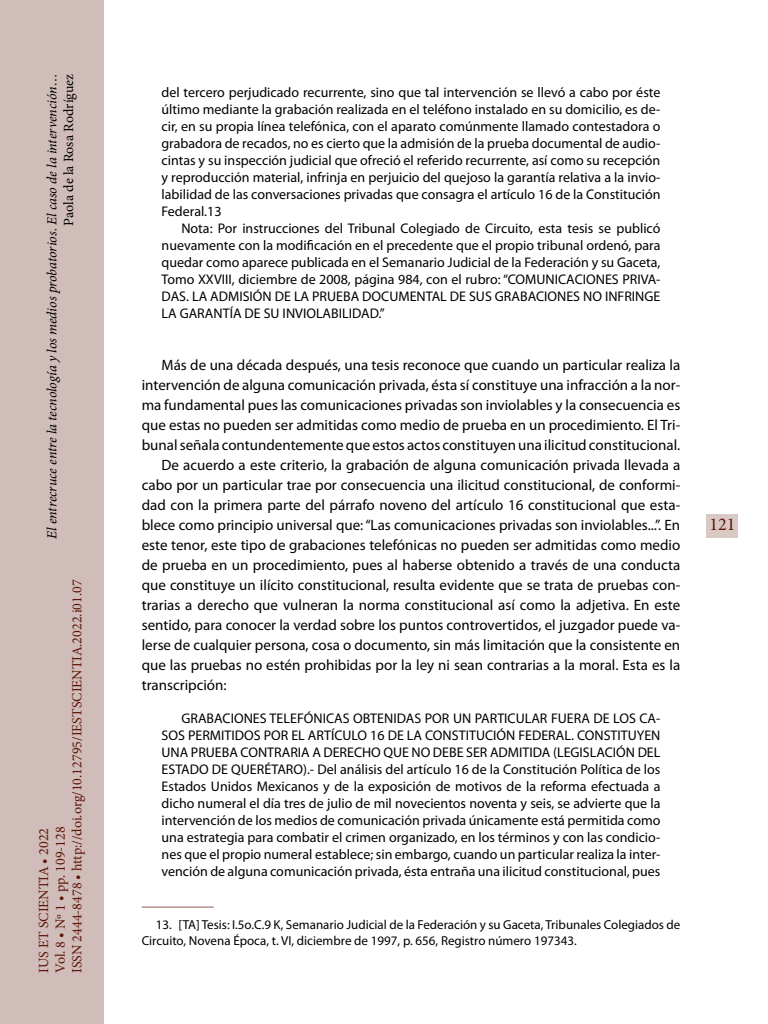
<style>
.page{position:relative;width:768px;height:1024px;background:#fff}
.page>*{position:absolute;margin:0;border:0;box-sizing:border-box;transform-origin:0 0}
.t1{font:18px "Minion Pro";color:#5d1305}
._00_bsc{font:15px/20px "Myriad Pro";color:#000;text-align:justify}
._00_bsc_doble_esp{font:15px/20px "Myriad Pro";color:#000;text-align:justify}
._50_cita{font:14px/17px "Myriad Pro";color:#000;text-align:justify}
._50_cita_tras{font:14px/17px "Myriad Pro";color:#000;text-align:justify}
.t2{font:14px/16.8px "Minion Pro";color:#5d1305}
.t3{font:italic 14px "Minion Pro";letter-spacing:-.005em;color:#000}
.t4{font:14px "Minion Pro";color:#000}
.zz_notas{font:13px/16px "Myriad Pro";color:#000}
</style>
<div class="page">
<hr style="left:142px;top:907px;width:72px;height:1px;background:#8c5c52">
<div style="left:0;top:0;width:103px;height:1024px;background:#d0bcb9"></div>
<div style="left:707px;top:514px;width:31px;height:24px;background:#d9c9c5"></div>
<p class="t3" style="left:42px;top:539px;width:467px;rotate:-90deg">El entrecruce entre la tecnología y los medios probatorios. El caso de la intervención…</p>
<p class="t4" style="left:59px;top:226px;width:153px;rotate:-90deg">Paola de la Rosa Rodríguez</p>
<p class="t2" style="left:35px;top:973px;width:395px;rotate:-90deg">IUS ET SCIENTIA • 2022<br>Vol. 8 • Nº 1 • pp. 109-128<br>ISSN 2444-8478 • http://doi.org/10.12795/IESTSCIENTIA.2022.i01.07</p>
<p class="_50_cita" style="left:162px;top:84px;width:500px">del tercero perjudicado recurrente, sino que tal intervención se llevó a cabo por éste último mediante la grabación realizada en el teléfono instalado en su domicilio, es de&shy;cir, en su propia línea telefónica, con el aparato comúnmente llamado contestadora o grabadora de recados, no es cierto que la admisión de la prueba documental de audio&shy;cintas y su inspección judicial que ofreció el referido recurrente, así como su recepción y reproducción material, infrinja en perjuicio del quejoso la garantía relativa a la invio&shy;labilidad de las conversaciones privadas que consagra el artículo 16 de la Constitución Federal.13</p>
<p class="_50_cita_tras" style="left:162px;top:220px;width:500px;text-indent:20px">Nota: Por instrucciones del Tribunal Colegiado de Circuito, esta tesis se publicó nuevamente con la modificación en el precedente que el propio tribunal ordenó, para quedar como aparece publicada en el Semanario Judicial de la Federación y su Gaceta, Tomo XXVIII, diciembre de 2008, página 984, con el rubro: “COMUNICACIONES PRIVA-DAS. LA ADMISIÓN DE LA PRUEBA DOCUMENTAL DE SUS GRABACIONES NO INFRINGE LA GARANTÍA DE SU INVIOLABILIDAD.”</p>
<p class="_00_bsc_doble_esp" style="left:142px;top:355px;width:540px;text-indent:20px">Más de una década después, una tesis reconoce que cuando un particular realiza la intervención de alguna comunicación privada, ésta sí constituye una infracción a la nor&shy;ma fundamental pues las comunicaciones privadas son inviolables y la consecuencia es que estas no pueden ser admitidas como medio de prueba en un procedimiento. El Tri&shy;bunal señala contundentemente que estos actos constituyen una ilicitud constitucional.</p>
<p class="_00_bsc" style="left:142px;top:455px;width:540px;text-indent:20px">De acuerdo a este criterio, la grabación de alguna comunicación privada llevada a cabo por un particular trae por consecuencia una ilicitud constitucional, de conformi&shy;dad con la primera parte del párrafo noveno del artículo 16 constitucional que esta&shy;blece como principio universal que: “Las comunicaciones privadas son inviolables...”. En este tenor, este tipo de grabaciones telefónicas no pueden ser admitidas como medio de prueba en un procedimiento, pues al haberse obtenido a través de una conducta que constituye un ilícito constitucional, resulta evidente que se trata de pruebas con&shy;trarias a derecho que vulneran la norma constitucional así como la adjetiva. En este sentido, para conocer la verdad sobre los puntos controvertidos, el juzgador puede va&shy;lerse de cualquier persona, cosa o documento, sin más limitación que la consistente en que las pruebas no estén prohibidas por la ley ni sean contrarias a la moral. Esta es la transcripción:</p>
<p class="_50_cita" style="left:162px;top:709px;width:500px;text-indent:20px">GRABACIONES TELEFÓNICAS OBTENIDAS POR UN PARTICULAR FUERA DE LOS CA-SOS PERMITIDOS POR EL ARTÍCULO 16 DE LA CONSTITUCIÓN FEDERAL. CONSTITUYEN UNA PRUEBA CONTRARIA A DERECHO QUE NO DEBE SER ADMITIDA (LEGISLACIÓN DEL ESTADO DE QUERÉTARO).- Del análisis del artículo 16 de la Constitución Política de los Estados Unidos Mexicanos y de la exposición de motivos de la reforma efectuada a dicho numeral el día tres de julio de mil novecientos noventa y seis, se advierte que la intervención de los medios de comunicación privada únicamente está permitida como una estrategia para combatir el crimen organizado, en los términos y con las condicio&shy;nes que el propio numeral establece; sin embargo, cuando un particular realiza la inter&shy;vención de alguna comunicación privada, ésta entraña una ilicitud constitucional, pues</p>
<p class="zz_notas" style="left:142px;top:916px;width:540px;text-indent:14px">13. [TA] Tesis: I.5o.C.9 K, Semanario Judicial de la Federación y su Gaceta, Tribunales Colegiados de<br>Circuito, Novena Época, t. VI, diciembre de 1997, p. 656, Registro número 197343.</p>
<p class="t1" style="left:709px;top:512px;width:27px">121</p>
</div>
